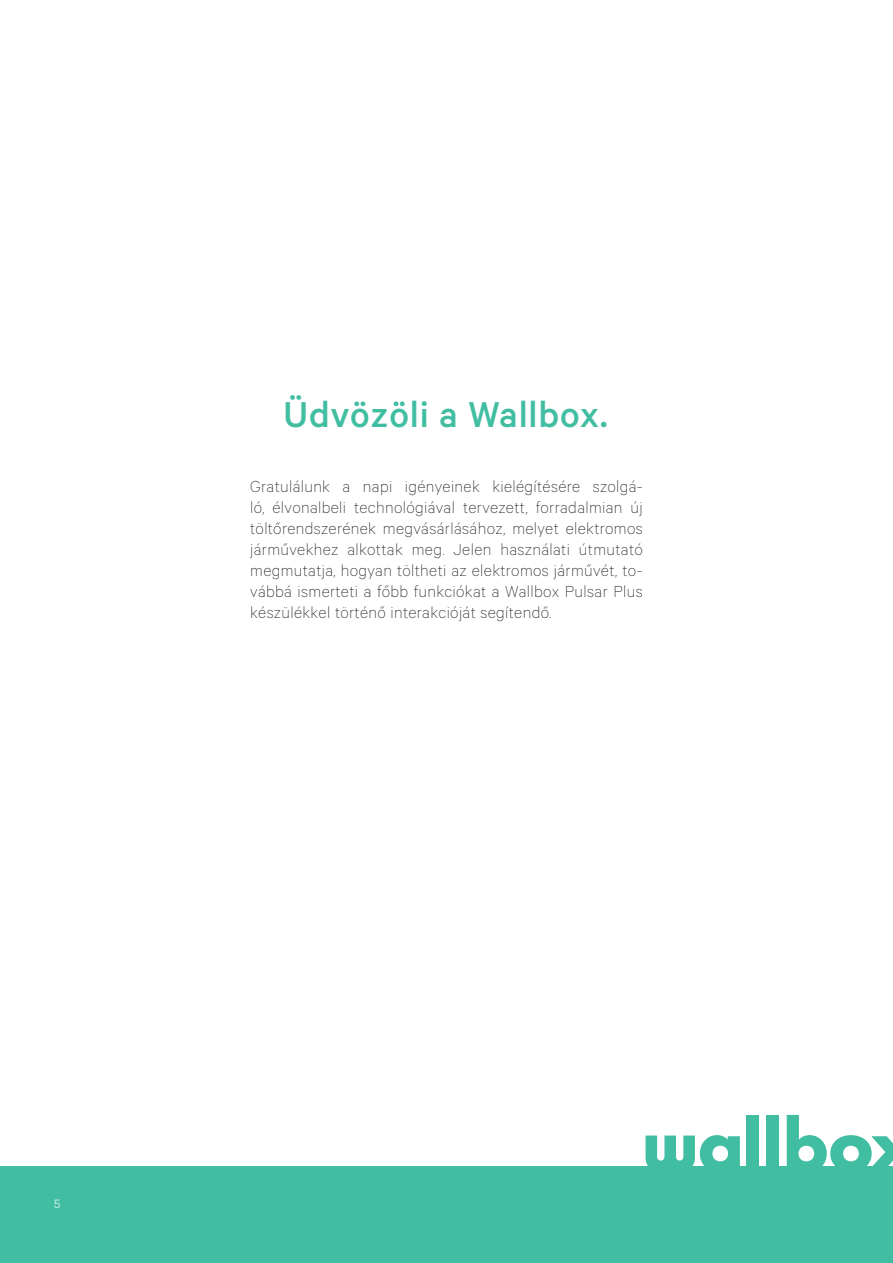
<style>
.page{position:relative;width:893px;height:1263px;background:#fff}
.page>*{position:absolute;margin:0;border:0;box-sizing:border-box;transform-origin:0 0}
.titulos{font:500 40.5px "Calibre";letter-spacing:.02em;color:#41bea2}
.indice{font:100 18px/21px "Calibre";letter-spacing:.02em;color:#231f20;text-align:justify}
.t1{font:300 13.5px "Calibre";color:#fff}
</style>
<div class="page">
<div style="left:0;top:1167px;width:893px;height:96px;background:#41bea2"></div>
<svg style="left:646px;top:1135px;width:94px;height:32px"></svg>
<div style="left:747px;top:1115px;width:12px;height:56px;background:#41bea2"></div>
<div style="left:767px;top:1115px;width:12px;height:56px;background:#41bea2"></div>
<svg style="left:787px;top:1115px;width:106px;height:52px"></svg>
<p class="titulos" style="left:284px;top:391px;width:326px">Üdvözöli a Wallbox.</p>
<p class="indice" style="left:250px;top:475px;width:394px">Gratulálunk a napi igényeinek kielégítésére szolgá&shy;ló, élvonalbeli technológiával tervezett, forradalmian új töltőrendszerének megvásárlásához, melyet elektromos járművekhez alkottak meg. Jelen használati útmutató megmutatja, hogyan töltheti az elektromos járművét, to&shy;vábbá ismerteti a főbb funkciókat a Wallbox Pulsar Plus készülékkel történő interakcióját segítendő.</p>
<p class="t1" style="left:54px;top:1195px;width:8px">5</p>
</div>
